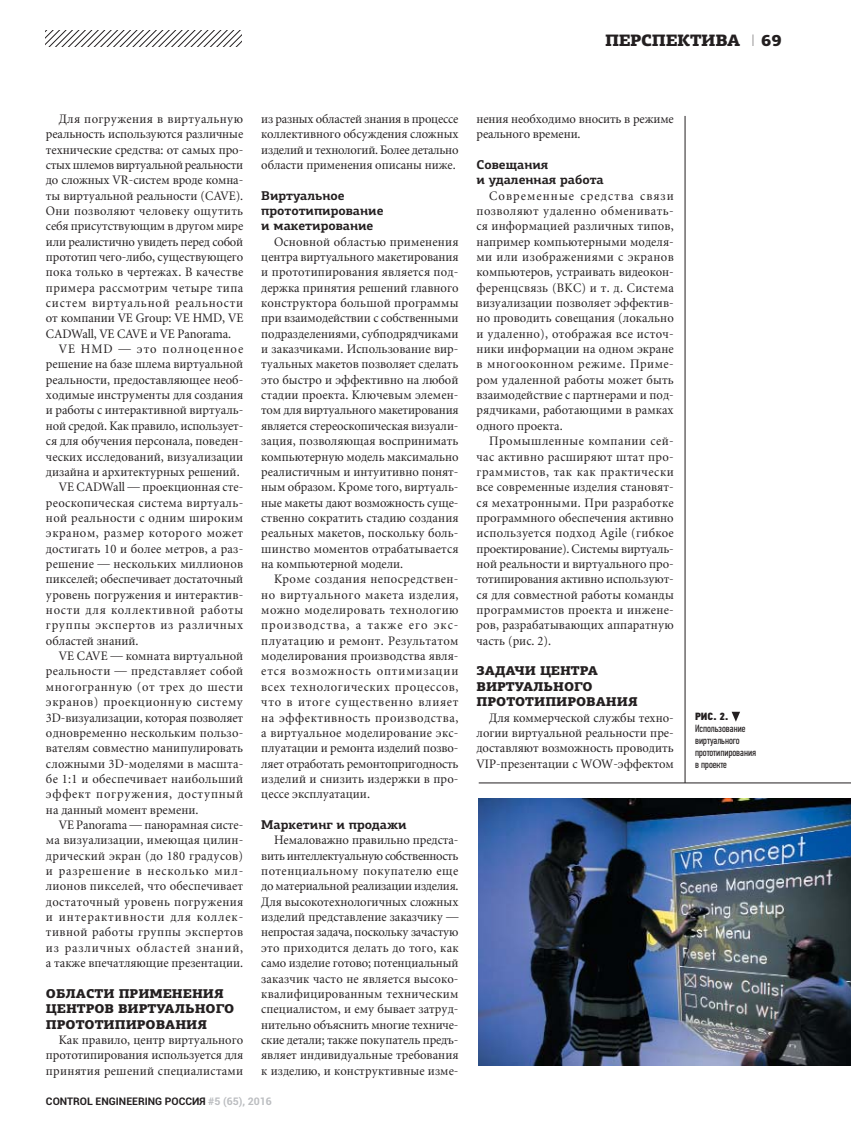
<style>
.page{position:relative;width:851px;height:1136px;background:#fff}
.page>*{position:absolute;margin:0;border:0;box-sizing:border-box;transform-origin:0 0}
.t1{font:900 16.5px "PF Agora Slab Pro";letter-spacing:-.02em;color:#231f20}
.t2{font:12.75px/15.3px "Miniature";letter-spacing:.005em;color:#231f20;text-align:justify;scale:.96 1}
.t3{font:12.75px "Miniature";letter-spacing:.025em;color:#231f20;scale:.96 1}
.t4{font:900 12.75px/15.3px "PF Agora Slab Pro";color:#231f20}
.t5{font:700 12.75px/15.3px "PF Agora Slab Pro";color:#231f20}
.t6{font:12.75px "Miniature";letter-spacing:.03em;color:#231f20;scale:.96 1}
.t7{font:12.75px "Miniature";letter-spacing:.06em;color:#231f20;scale:.96 1}
.t8{font:12.75px "Miniature";letter-spacing:-.015em;color:#231f20;scale:.96 1}
.t9{font:12.75px "Miniature";letter-spacing:.035em;color:#231f20;scale:.96 1}
.t10{font:12.75px "Miniature";letter-spacing:.045em;color:#231f20;scale:.96 1}
.t11{font:12.75px "Miniature";letter-spacing:.07em;color:#231f20;scale:.96 1}
.t12{font:12.75px "Miniature";letter-spacing:-.025em;color:#231f20;scale:.96 1}
.t13{font:12.75px "Miniature";letter-spacing:.05em;color:#231f20;scale:.96 1}
.t14{font:12.75px "Miniature";letter-spacing:.055em;color:#231f20;scale:.96 1}
.t15{font:12.75px "Miniature";letter-spacing:.065em;color:#231f20;scale:.96 1}
.t16{font:12.75px "Miniature";letter-spacing:.075em;color:#231f20;scale:.96 1}
.t17{font:10.5px/12px "PF Din Text Comp Pro";color:#231f20}
.t18{font:700 10.5px "Roboto";color:#231f20}
.t19{font:10.5px "PF Din Text Cond Pro X Black";color:#231f20}
.s1{font-family:"PF Din Text Pro";font-weight:100}
.s2{color:#bbbdc0}
</style>
<div class="page">
<svg style="left:46px;top:31px;width:195px;height:15px"></svg>
<svg style="left:731px;top:711px;width:9px;height:10px"></svg>
<img style="left:478px;top:798px;width:372px;height:267px">
<hr style="left:478px;top:782px;width:372px;height:1px;background:#231f20">
<hr style="left:684px;top:116px;width:1px;height:666px;background:#231f20">
<p class="t1" style="left:605px;top:31px;width:137px">ПЕРСПЕКТИВА</p>
<p class="t1" style="left:751px;top:31px;width:32px"><span class="s1">I</span> 69</p>
<p class="t6" style="left:59px;top:114px;width:194px">Для погружения в виртуальную</p>
<p class="t2" style="left:46px;top:127px;width:207px">реальность используются различные</p>
<p class="t2" style="left:46px;top:143px;width:207px">технические средства: от самых про-</p>
<p class="t12" style="left:46px;top:160px;width:207px">стых шлемов виртуальной реальности</p>
<p class="t2" style="left:46px;top:173px;width:207px">до сложных VR-систем вроде комна-</p>
<p class="t2" style="left:46px;top:189px;width:207px">ты виртуальной реальности (CAVE).</p>
<p class="t3" style="left:46px;top:206px;width:207px">Они позволяют человеку ощутить</p>
<p class="t2" style="left:46px;top:220px;width:207px">себя присутствующим в другом мире</p>
<p class="t8" style="left:46px;top:236px;width:207px">или реалистично увидеть перед собой</p>
<p class="t2" style="left:46px;top:250px;width:207px">прототип чего-либо, существующего</p>
<p class="t2" style="left:46px;top:266px;width:207px">пока только в чертежах. В качестве</p>
<p class="t9" style="left:46px;top:282px;width:207px">примера рассмотрим четыре типа</p>
<p class="t7" style="left:46px;top:298px;width:207px">систем виртуальной реальности</p>
<p class="t2" style="left:46px;top:312px;width:207px">от компании VE Group: VE HMD, VE</p>
<p class="t2" style="left:46px;top:327px;width:194px">CADWall, VE CAVE и VE Panorama.</p>
<p class="t16" style="left:59px;top:344px;width:194px">VE HMD — это полноценное</p>
<p class="t2" style="left:46px;top:358px;width:207px">решение на базе шлема виртуальной</p>
<p class="t2" style="left:46px;top:373px;width:207px">реальности, предоставляющее необ-</p>
<p class="t2" style="left:46px;top:388px;width:207px">ходимые инструменты для создания</p>
<p class="t2" style="left:46px;top:404px;width:207px">и работы с интерактивной виртуаль-</p>
<p class="t8" style="left:46px;top:420px;width:207px">ной средой. Как правило, использует-</p>
<p class="t2" style="left:46px;top:434px;width:207px">ся для обучения персонала, поведен-</p>
<p class="t2" style="left:46px;top:450px;width:207px">ческих исследований, визуализации</p>
<p class="t2" style="left:46px;top:465px;width:203px">дизайна и архитектурных решений.</p>
<p class="t2" style="left:59px;top:480px;width:194px">VE CADWall — проекционная сте-</p>
<p class="t3" style="left:46px;top:497px;width:207px">реоскопическая система виртуаль-</p>
<p class="t3" style="left:46px;top:513px;width:207px">ной реальности с одним широким</p>
<p class="t10" style="left:46px;top:528px;width:207px">экраном, размер которого может</p>
<p class="t2" style="left:46px;top:542px;width:207px">достигать 10 и более метров, а раз-</p>
<p class="t2" style="left:46px;top:557px;width:207px">решение — нескольких миллионов</p>
<p class="t2" style="left:46px;top:572px;width:207px">пикселей; обеспечивает достаточный</p>
<p class="t2" style="left:46px;top:588px;width:207px">уровень погружения и интерактив-</p>
<p class="t7" style="left:46px;top:605px;width:207px">ности для коллективной работы</p>
<p class="t14" style="left:46px;top:620px;width:207px">группы экспертов из различных</p>
<p class="t2" style="left:46px;top:634px;width:98px">областей знаний.</p>
<p class="t2" style="left:59px;top:649px;width:194px">VE CAVE — комната виртуальной</p>
<p class="t6" style="left:46px;top:666px;width:207px">реальности — представляет собой</p>
<p class="t10" style="left:46px;top:681px;width:207px">многогранную (от трех до шести</p>
<p class="t13" style="left:46px;top:697px;width:207px">экранов) проекционную систему</p>
<p class="t2" style="left:46px;top:710px;width:207px">3D-визуализации, которая позволяет</p>
<p class="t2" style="left:46px;top:726px;width:207px">одновременно нескольким пользо-</p>
<p class="t2" style="left:46px;top:741px;width:207px">вателям совместно манипулировать</p>
<p class="t2" style="left:46px;top:756px;width:207px">сложными 3D-моделями в масшта-</p>
<p class="t3" style="left:46px;top:773px;width:207px">бе 1:1 и обеспечивает наибольший</p>
<p class="t7" style="left:46px;top:789px;width:207px">эффект погружения, доступный</p>
<p class="t2" style="left:46px;top:803px;width:160px">на данный момент времени.</p>
<p class="t2" style="left:59px;top:818px;width:194px">VE Panorama — панорамная систе-</p>
<p class="t2" style="left:46px;top:833px;width:207px">ма визуализации, имеющая цилин-</p>
<p class="t3" style="left:46px;top:850px;width:207px">дрический экран (до 180 градусов)</p>
<p class="t15" style="left:46px;top:865px;width:207px">и разрешение в несколько мил-</p>
<p class="t2" style="left:46px;top:879px;width:207px">лионов пикселей, что обеспечивает</p>
<p class="t6" style="left:46px;top:896px;width:207px">достаточный уровень погружения</p>
<p class="t11" style="left:46px;top:911px;width:207px">и интерактивности для коллек-</p>
<p class="t9" style="left:46px;top:927px;width:207px">тивной работы группы экспертов</p>
<p class="t11" style="left:46px;top:942px;width:207px">из различных областей знаний,</p>
<p class="t2" style="left:46px;top:956px;width:207px">а также впечатляющие презентации.</p>
<p class="t4" style="left:46px;top:985px;width:190px">ОБЛАСТИ ПРИМЕНЕНИЯ<br>ЦЕНТРОВ ВИРТУАЛЬНОГО<br>ПРОТОТИПИРОВАНИЯ</p>
<p class="t2" style="left:46px;top:1033px;width:207px;text-indent:13px">Как правило, центр виртуального прототипирования используется для принятия решений специалистами</p>
<p class="t2" style="left:261px;top:112px;width:207px">из разных областей знания в процессе коллективного обсуждения сложных изделий и технологий. Более детально области применения описаны ниже.</p>
<p class="t5" style="left:261px;top:187px;width:124px">Виртуальное прототипирование и макетирование</p>
<p class="t2" style="left:261px;top:235px;width:207px;text-indent:13px">Основной областью применения центра виртуального макетирования и прототипирования является под&shy;держка принятия решений главного конструктора большой программы при взаимодействии с собственными подразделениями, субподрядчиками и заказчиками. Использование вир&shy;туальных макетов позволяет сделать это быстро и эффективно на любой стадии проекта. Ключевым элемен&shy;том для виртуального макетирования является стереоскопическая визуали&shy;зация, позволяющая воспринимать компьютерную модель максимально реалистичным и интуитивно понят&shy;ным образом. Кроме того, виртуаль&shy;ные макеты дают возможность суще&shy;ственно сократить стадию создания реальных макетов, поскольку боль&shy;шинство моментов отрабатывается на компьютерной модели.</p>
<p class="t2" style="left:261px;top:572px;width:207px;text-indent:13px">Кроме создания непосредствен&shy;но виртуального макета изделия, можно моделировать технологию производства, а также его экс&shy;плуатацию и ремонт. Результатом моделирования производства явля&shy;ется возможность оптимизации всех технологических процессов, что в итоге существенно влияет на эффективность производства, а виртуальное моделирование экс&shy;плуатации и ремонта изделий позво&shy;ляет отработать ремонтопригодность изделий и снизить издержки в про&shy;цессе эксплуатации.</p>
<p class="t5" style="left:261px;top:816px;width:147px">Маркетинг и продажи</p>
<p class="t2" style="left:261px;top:833px;width:207px;text-indent:13px">Немаловажно правильно предста&shy;вить интеллектуальную собственность потенциальному покупателю еще до материальной реализации изделия.<br>Для высокотехнологичных сложных изделий представление заказчику — непростая задача, поскольку зачастую это приходится делать до того, как само изделие готово; потенциальный заказчик часто не является высоко&shy;квалифицированным техническим специалистом, и ему бывает затруд&shy;нительно объяснить многие техниче&shy;ские детали; также покупатель предъ&shy;являет индивидуальные требования к изделию, и конструктивные изме-</p>
<p class="t18" style="left:46px;top:1093px;width:227px">CONTROL ENGINEERING РОССИЯ <span class="s2">#5 (65), 2016</span></p>
<p class="t2" style="left:476px;top:112px;width:207px">нения необходимо вносить в режиме реального времени.</p>
<p class="t5" style="left:476px;top:157px;width:129px">Совещания<br>и удаленная работа</p>
<p class="t2" style="left:476px;top:189px;width:207px;text-indent:13px">Современные средства связи позволяют удаленно обменивать&shy;ся информацией различных типов, например компьютерными моделя&shy;ми или изображениями с экранов компьютеров, устраивать видеокон&shy;ференцсвязь (ВКС) и т. д. Система визуализации позволяет эффектив&shy;но проводить совещания (локально и удаленно), отображая все источ&shy;ники информации на одном экране в многооконном режиме. Приме&shy;ром удаленной работы может быть взаимо действие с партнерами и под&shy;рядчиками, работающими в рамках одного проекта.</p>
<p class="t2" style="left:476px;top:434px;width:207px;text-indent:13px">Промышленные компании сей&shy;час активно расширяют штат про&shy;граммистов, так как практически все современные изделия становят&shy;ся мехатронными. При разработке программного обеспечения активно используется подход Agile (гибкое проектирование). Системы виртуаль&shy;ной реальности и виртуального про&shy;тотипирования активно используют&shy;ся для совместной работы команды программистов проекта и инжене&shy;ров, разрабатывающих аппаратную часть (рис. 2).</p>
<p class="t4" style="left:476px;top:663px;width:163px">ЗАДАЧИ ЦЕНТРА<br>ВИРТУАЛЬНОГО<br>ПРОТОТИПИРОВАНИЯ</p>
<p class="t2" style="left:476px;top:710px;width:207px;text-indent:13px">Для коммерческой службы техно&shy;логии виртуальной реальности пре&shy;доставляют возможность проводить VIP-презентации с WOW-эффектом</p>
<p class="t19" style="left:695px;top:709px;width:35px">РИС. 2.</p>
<p class="t17" style="left:695px;top:721px;width:63px">Использование виртуального прототипирования в проекте</p>
</div>
